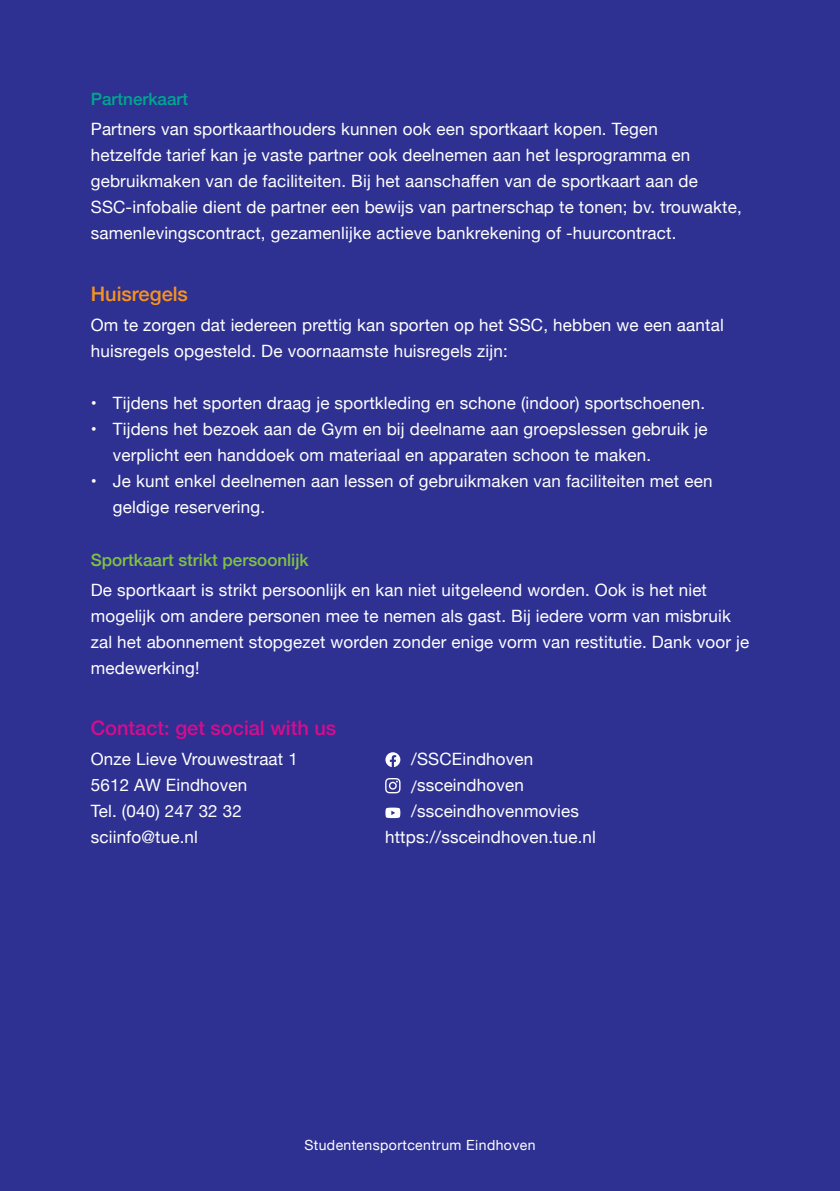
<style>
.page{position:relative;width:840px;height:1191px;background:#fff}
.page>*{position:absolute;margin:0;border:0;box-sizing:border-box;transform-origin:0 0}
.body___heading{font:500 20px "Helvetica Neue";color:#d70c8c}
.body___heading-2{font:500 20px "Helvetica Neue";color:#f7931d}
.body{font:17px/26px "Helvetica Neue";letter-spacing:.01em;color:#fff}
.body___opsomming{font:17px/26px "Helvetica Neue";letter-spacing:.01em;color:#fff}
.body___heading-3{font:500 17px "Helvetica Neue";color:#7fc241}
.body___heading-4{font:500 17px "Helvetica Neue";color:#00a78e}
.t1{font:14px "Helvetica Neue";letter-spacing:.03em;color:#fff}
</style>
<div class="page">
<div style="left:0;top:0;width:839px;height:1191px;background:#2e3092"></div>
<svg style="left:385px;top:752px;width:15px;height:15px"></svg>
<svg style="left:385px;top:778px;width:15px;height:15px"></svg>
<svg style="left:385px;top:807px;width:15px;height:11px"></svg>
<p class="body___heading-4" style="left:91px;top:86px;width:99px">Partnerkaart</p>
<p class="body" style="left:91px;top:117px;width:652px">Partners van sportkaarthouders kunnen ook een sportkaart kopen. Tegen<br>hetzelfde tarief kan je vaste partner ook deelnemen aan het lesprogramma en gebruikmaken van de faciliteiten. Bij het aanschaffen van de sportkaart aan de SSC-infobalie dient de partner een bewijs van partnerschap te tonen; bv. trouwakte, samenlevingscontract, gezamenlijke actieve bankrekening of -huurcontract.</p>
<p class="body___heading-2" style="left:91px;top:277px;width:99px">Huisregels</p>
<p class="body" style="left:91px;top:312px;width:634px">Om te zorgen dat iedereen prettig kan sporten op het SSC, hebben we een aantal huisregels opgesteld. De voornaamste huisregels zijn:</p>
<p class="body___opsomming" style="left:91px;top:390px;width:615px">• Tijdens het sporten draag je sportkleding en schone (indoor) sportschoenen.</p>
<p class="body___opsomming" style="left:113px;top:416px;width:596px;text-indent:-22px">• Tijdens het bezoek aan de Gym en bij deelname aan groepslessen gebruik je verplicht een handdoek om materiaal en apparaten schoon te maken.</p>
<p class="body___opsomming" style="left:113px;top:468px;width:600px;text-indent:-22px">• Je kunt enkel deelnemen aan lessen of gebruikmaken van faciliteiten met een geldige reservering.</p>
<p class="body___heading-3" style="left:91px;top:546px;width:219px">Sportkaart strikt persoonlijk</p>
<p class="body" style="left:91px;top:578px;width:659px">De sportkaart is strikt persoonlijk en kan niet uitgeleend worden. Ook is het niet mogelijk om andere personen mee te nemen als gast. Bij iedere vorm van misbruik zal het abonnement stopgezet worden zonder enige vorm van restitutie. Dank voor je medewerking!</p>
<p class="body___heading" style="left:91px;top:712px;width:247px">Contact: get social with us</p>
<p class="body" style="left:91px;top:747px;width:208px">Onze Lieve Vrouwestraat 1</p>
<p class="body" style="left:411px;top:747px;width:123px">/SSCEindhoven</p>
<p class="body" style="left:91px;top:773px;width:158px">5612 AW Eindhoven</p>
<p class="body" style="left:411px;top:773px;width:114px">/ssceindhoven</p>
<p class="body" style="left:91px;top:799px;width:152px">Tel. (040) 247 32 32</p>
<p class="body" style="left:411px;top:799px;width:169px">/ssceindhovenmovies</p>
<p class="body" style="left:91px;top:825px;width:109px">sciinfo@tue.nl</p>
<p class="body" style="left:385px;top:825px;width:212px">https://ssceindhoven.tue.nl</p>
<p class="t1" style="left:304px;top:1135px;width:232px">Studentensportcentrum Eindhoven</p>
</div>
